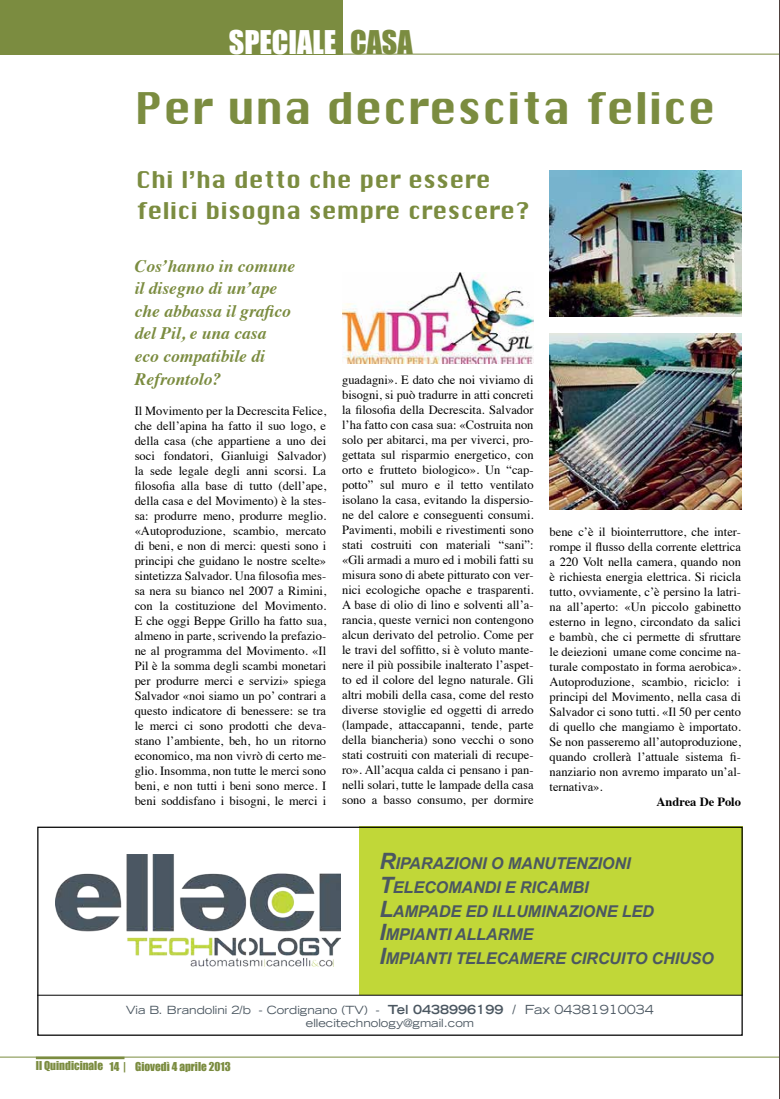
<style>
.page{position:relative;width:780px;height:1099px;background:#fff}
.page>*{position:absolute;margin:0;border:0;box-sizing:border-box;transform-origin:0 0}
.t1{font:42.5px "Chicago";color:#7b8c40}
.t2{font:30px "Impact";color:#fff}
.t3{font:30px "Impact";color:#7b8c40}
.t4{font:22.5px/31.2px "Chicago";color:#7b8c40}
.t5{font:italic 700 17.5px/22.5px "Times";color:#7b8c40}
.t6{font:italic 700 16.25px/23.8px "Arial";letter-spacing:-.01em;color:#4b5761}
.t7{font:12.5px/15px "Times";color:#000;text-align:justify}
.t8{font:700 12.5px "Times";color:#000}
.t9{font:expanded 11.25px/12.5px "Trade Gothic LH";color:#4b5761;text-align:center}
.t10{font:11.25px "Impact";color:#7b8c40}
.s1{font-size:22.5px}
.s2{font-weight:700;font-size:12.5px}
.s3{font-size:12.5px}
</style>
<div class="page">
<div style="left:0;top:0;width:342px;height:54px;background:#7b8c40"></div>
<hr style="left:0;top:54px;width:779px;height:1px;background:#7b8c40">
<hr style="left:0;top:1056px;width:779px;height:1px;background:#7b8c40">
<hr style="left:36px;top:1056px;width:88px;height:3px;background:#7b8c40">
<img style="left:549px;top:171px;width:192px;height:145px">
<img style="left:549px;top:334px;width:192px;height:175px">
<img style="left:342px;top:273px;width:191px;height:90px">
<svg style="left:779px;top:0;width:1px;height:1099px"></svg>
<img style="left:55px;top:854px;width:285px;height:112px">
<div style="left:359px;top:826px;width:383px;height:168px;background:#c1d738"></div>
<hr style="left:37px;top:994px;width:705px;height:1px;background:#000">
<div style="left:37px;top:826px;width:705px;height:209px;border:1px solid #000"></div>
<h2 class="t2" style="left:229px;top:19px;width:109px">SPECIALE</h2>
<h1 class="t1" style="left:135px;top:76px;width:582px">Per una decrescita felice</h1>
<h2 class="t3" style="left:350px;top:19px;width:64px">CASA</h2>
<h3 class="t4" style="left:136px;top:165px;width:395px">Chi l’ha detto che per essere felici bisogna sempre crescere?</h3>
<h3 class="t5" style="left:135px;top:253px;width:162px">Cos’hanno in comune il disegno di un’ape che abbassa il grafico del Pil, e una casa<br>eco compatibile di<br>Refrontolo?</h3>
<p class="t7" style="left:135px;top:402px;width:193px">Il Movimento per la Decrescita Felice, che dell’apina ha fatto il suo logo, e della casa (che appartiene a uno dei soci fondatori, Gianluigi Salvador) la sede legale degli anni scorsi. La filosofia alla base di tutto (dell’ape, della casa e del Movimento) è la stes&shy;sa: produrre meno, produrre meglio. «Autoproduzione, scambio, mercato di beni, e non di merci: questi sono i principi che guidano le nostre scelte» sintetizza Salvador. Una filosofia mes&shy;sa nera su bianco nel 2007 a Rimini, con la costituzione del Movimento.<br>E che oggi Beppe Grillo ha fatto sua, almeno in parte, scrivendo la prefazio&shy;ne al programma del Movimento. «Il Pil è la somma degli scambi monetari per produrre merci e servizi» spiega Salvador «noi siamo un po’ contrari a questo indicatore di benessere: se tra le merci ci sono prodotti che deva&shy;stano l’ambiente, beh, ho un ritorno economico, ma non vivrò di certo me&shy;glio. Insomma, non tutte le merci sono beni, e non tutti i beni sono merce. I beni soddisfano i bisogni, le merci i</p>
<p class="t7" style="left:342px;top:371px;width:193px">guadagni». E dato che noi viviamo di bisogni, si può tradurre in atti concreti la filosofia della Decrescita. Salvador l’ha fatto con casa sua: «Costruita non solo per abitarci, ma per viverci, pro&shy;gettata sul risparmio energetico, con orto e frutteto biologico». Un “cap&shy;potto” sul muro e il tetto ventilato isolano la casa, evitando la dispersio&shy;ne del calore e conseguenti consumi.<br>Pavimenti, mobili e rivestimenti sono stati costruiti con materiali “sani”: «Gli armadi a muro ed i mobili fatti su misura sono di abete pitturato con ver&shy;nici ecologiche opache e trasparenti.<br>A base di olio di lino e solventi all’a&shy;rancia, queste vernici non contengono alcun derivato del petrolio. Come per le travi del soffitto, si è voluto mante&shy;nere il più possibile inalterato l’aspet&shy;to ed il colore del legno naturale. Gli altri mobili della casa, come del resto diverse stoviglie ed oggetti di arredo (lampade, attaccapanni, tende, parte della biancheria) sono vecchi o sono stati costruiti con materiali di recupe&shy;ro». All’acqua calda ci pensano i pan&shy;nelli solari, tutte le lampade della casa sono a basso consumo, per dormire</p>
<p class="t7" style="left:549px;top:523px;width:193px">bene c’è il biointerruttore, che inter&shy;rompe il flusso della corrente elettrica a 220 Volt nella camera, quando non è richiesta energia elettrica. Si ricicla tutto, ovviamente, c’è persino la latri&shy;na all’aperto: «Un piccolo gabinetto esterno in legno, circondato da salici e bambù, che ci permette di sfruttare le deiezioni umane come concime na&shy;turale compostato in forma aerobica».<br>Autoproduzione, scambio, riciclo: i principi del Movimento, nella casa di Salvador ci sono tutti. «Il 50 per cento di quello che mangiamo è importato.<br>Se non passeremo all’autoproduzione, quando crollerà l’attuale sistema fi&shy;nanziario non avremo imparato un’al&shy;ternativa».</p>
<p class="t8" style="left:656px;top:790px;width:86px">Andrea De Polo</p>
<h3 class="t6" style="left:379px;top:852px;width:336px"><span class="s1">R</span>IPARAZIONI O MANUTENZIONI<br><span class="s1">T</span>ELECOMANDI E RICAMBI<br><span class="s1">L</span>AMPADE ED ILLUMINAZIONE LED<br><span class="s1">I</span>MPIANTI ALLARME<br><span class="s1">I</span>MPIANTI TELECAMERE CIRCUITO CHIUSO</h3>
<p class="t9" style="left:126px;top:1003px;width:529px">Via B. Brandolini 2/b - Cordignano (TV) - <span class="s2">Tel 0438996199</span> <span class="s3">/ Fax 04381910034 </span>ellecitechnology@gmail.com</p>
<p class="t10" style="left:36px;top:1057px;width:196px">Il Quindicinale 14 | Giovedì 4 aprile 2013</p>
</div>
